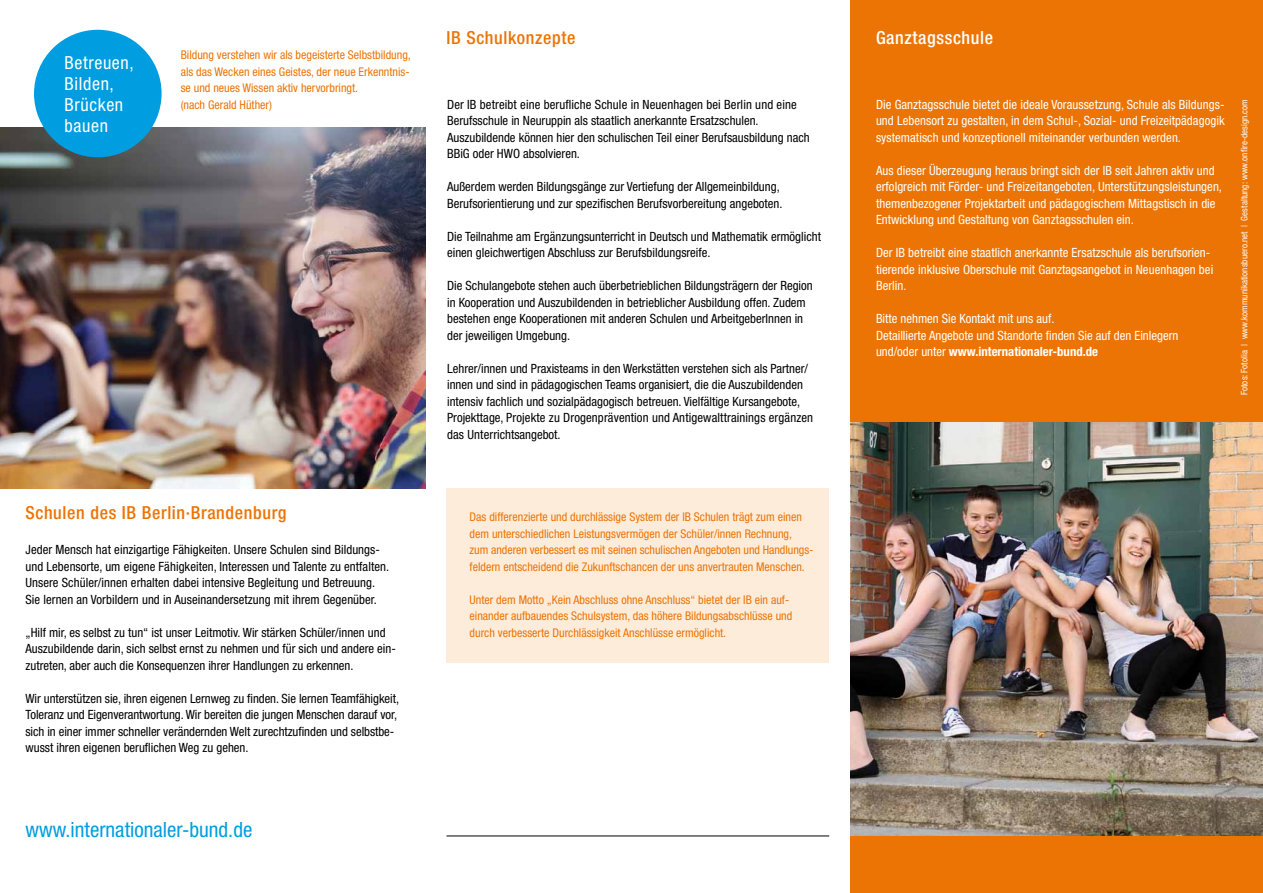
<style>
.page{position:relative;width:1263px;height:893px;background:#fff}
.page>*{position:absolute;margin:0;border:0;box-sizing:border-box;transform-origin:0 0}
.t1{font:condensed 21px "Helvetica Neue";color:#009ee0}
.t2{font:500 condensed 18px "Helvetica Neue";letter-spacing:.035em;color:#ec7405}
.t3{font:condensed 18px/21px "Helvetica Neue";letter-spacing:.035em;color:#fff}
.t4{font:500 condensed 18px "Helvetica Neue";letter-spacing:.035em;color:#fff}
.t5{font:condensed 12.75px/16.5px "Helvetica Neue";color:#000}
.t6{font:condensed 12.75px/16.5px "Helvetica Neue";letter-spacing:.005em;color:#fff}
.t7{font:condensed 12px/16.5px "Helvetica Neue";color:#ec7405}
.t8{font:condensed 9px "Helvetica Neue";letter-spacing:.005em;color:#fff}
.s1{font-weight:700}
</style>
<div class="page">
<div style="left:446px;top:488px;width:383px;height:175px;background:#feecdb"></div>
<img style="left:0;top:128px;width:425px;height:360px">
<div style="left:850px;top:0;width:413px;height:893px;background:#ec7405"></div>
<img style="left:850px;top:422px;width:413px;height:414px">
<div style="left:34px;top:30px;width:128px;height:127px;background:#009ee0;border-radius:50%"></div>
<hr style="left:446px;top:836px;width:383px;height:1px;background:#000">
<h2 class="t3" style="left:65px;top:52px;width:71px">Betreuen,<br>Bilden,<br>Brücken bauen</h2>
<p class="t7" style="left:181px;top:46px;width:232px">Bildung verstehen wir als begeisterte Selbstbildung, als das Wecken eines Geistes, der neue Erkenntnis&shy;se und neues Wissen aktiv hervorbringt.<br>(nach Gerald Hüther)</p>
<h2 class="t2" style="left:26px;top:502px;width:263px">Schulen des IB Berlin·Brandenburg</h2>
<p class="t5" style="left:26px;top:541px;width:365px">Jeder Mensch hat einzigartige Fähigkeiten. Unsere Schulen sind Bildungs&shy;und Lebensorte, um eigene Fähigkeiten, Interessen und Talente zu entfalten.<br>Unsere Schüler/innen erhalten dabei intensive Begleitung und Betreuung.<br>Sie lernen an Vorbildern und in Auseinandersetzung mit ihrem Gegenüber.</p>
<p class="t5" style="left:26px;top:624px;width:372px">„Hilf mir, es selbst zu tun“ ist unser Leitmotiv. Wir stärken Schüler/innen und<br>Auszubildende darin, sich selbst ernst zu nehmen und für sich und andere ein&shy;zutreten, aber auch die Konsequenzen ihrer Handlungen zu erkennen.</p>
<p class="t5" style="left:26px;top:690px;width:375px">Wir unterstützen sie, ihren eigenen Lernweg zu finden. Sie lernen Teamfähigkeit, Toleranz und Eigenverantwortung. Wir bereiten die jungen Menschen darauf vor, sich in einer immer schneller verändernden Welt zurechtzufinden und selbstbe&shy;wusst ihren eigenen beruflichen Weg zu gehen.</p>
<h1 class="t1" style="left:26px;top:818px;width:228px">www.internationaler-bund.de</h1>
<h2 class="t2" style="left:446px;top:27px;width:130px">IB Schulkonzepte</h2>
<p class="t5" style="left:447px;top:96px;width:364px">Der IB betreibt eine berufliche Schule in Neuenhagen bei Berlin und eine Berufsschule in Neuruppin als staatlich anerkannte Ersatzschulen.<br>Auszubildende können hier den schulischen Teil einer Berufsausbildung nach BBiG oder HWO absolvieren.</p>
<p class="t5" style="left:447px;top:178px;width:337px">Außerdem werden Bildungsgänge zur Vertiefung der Allgemeinbildung,<br>Berufsorientierung und zur spezifischen Berufsvorbereitung angeboten.</p>
<p class="t5" style="left:447px;top:228px;width:375px">Die Teilnahme am Ergänzungsunterricht in Deutsch und Mathematik ermöglicht einen gleichwertigen Abschluss zur Berufsbildungsreife.</p>
<p class="t5" style="left:447px;top:277px;width:367px">Die Schulangebote stehen auch überbetrieblichen Bildungsträgern der Region in Kooperation und Auszubildenden in betrieblicher Ausbildung offen. Zudem bestehen enge Kooperationen mit anderen Schulen und ArbeitgeberInnen in der jeweiligen Umgebung.</p>
<p class="t5" style="left:447px;top:360px;width:367px">Lehrer/innen und Praxisteams in den Werkstätten verstehen sich als Partner/ innen und sind in pädagogischen Teams organisiert, die die Auszubildenden intensiv fachlich und sozialpädagogisch betreuen. Vielfältige Kursangebote, Projekttage, Projekte zu Drogenprävention und Antigewalttrainings ergänzen das Unterrichtsangebot.</p>
<p class="t7" style="left:470px;top:508px;width:345px">Das differenzierte und durchlässige System der IB Schulen trägt zum einen dem unterschiedlichen Leistungsvermögen der Schüler/innen Rechnung, zum anderen verbessert es mit seinen schulischen Angeboten und Handlungs&shy;feldern entscheidend die Zukunftschancen der uns anvertrauten Menschen.</p>
<p class="t7" style="left:470px;top:591px;width:324px">Unter dem Motto „Kein Abschluss ohne Anschluss“ bietet der IB ein auf&shy;einander aufbauendes Schulsystem, das höhere Bildungsabschlüsse und durch verbesserte Durchlässigkeit Anschlüsse ermöglicht.</p>
<h2 class="t4" style="left:876px;top:27px;width:119px">Ganztagsschule</h2>
<p class="t6" style="left:876px;top:96px;width:350px;text-align:justify">Die Ganztagsschule bietet die ideale Voraussetzung, Schule als Bildungs&shy;und Lebensort zu gestalten, in dem Schul-, Sozial- und Freizeitpädagogik systematisch und konzeptionell miteinander verbunden werden.</p>
<p class="t6" style="left:876px;top:162px;width:347px">Aus dieser Überzeugung heraus bringt sich der IB seit Jahren aktiv und erfolgreich mit Förder- und Freizeitangeboten, Unterstützungsleistungen, themenbezogener Projektarbeit und pädagogischem Mittagstisch in die Entwicklung und Gestaltung von Ganztagsschulen ein.</p>
<p class="t6" style="left:876px;top:244px;width:339px">Der IB betreibt eine staatlich anerkannte Ersatzschule als berufsorien&shy;tierende inklusive Oberschule mit Ganztagsangebot in Neuenhagen bei<br>Berlin.</p>
<p class="t6" style="left:876px;top:310px;width:304px">Bitte nehmen Sie Kontakt mit uns auf.<br>Detaillierte Angebote und Standorte finden Sie auf den Einlegern und/oder unter <span class="s1">www.internationaler-bund.de</span></p>
<p class="t8" style="left:1239px;top:395px;width:297px;rotate:-90deg">Fotos: Fotolia | www.kommunikationsbuero.net | Gestaltung: www.onfire-design.com</p>
</div>
